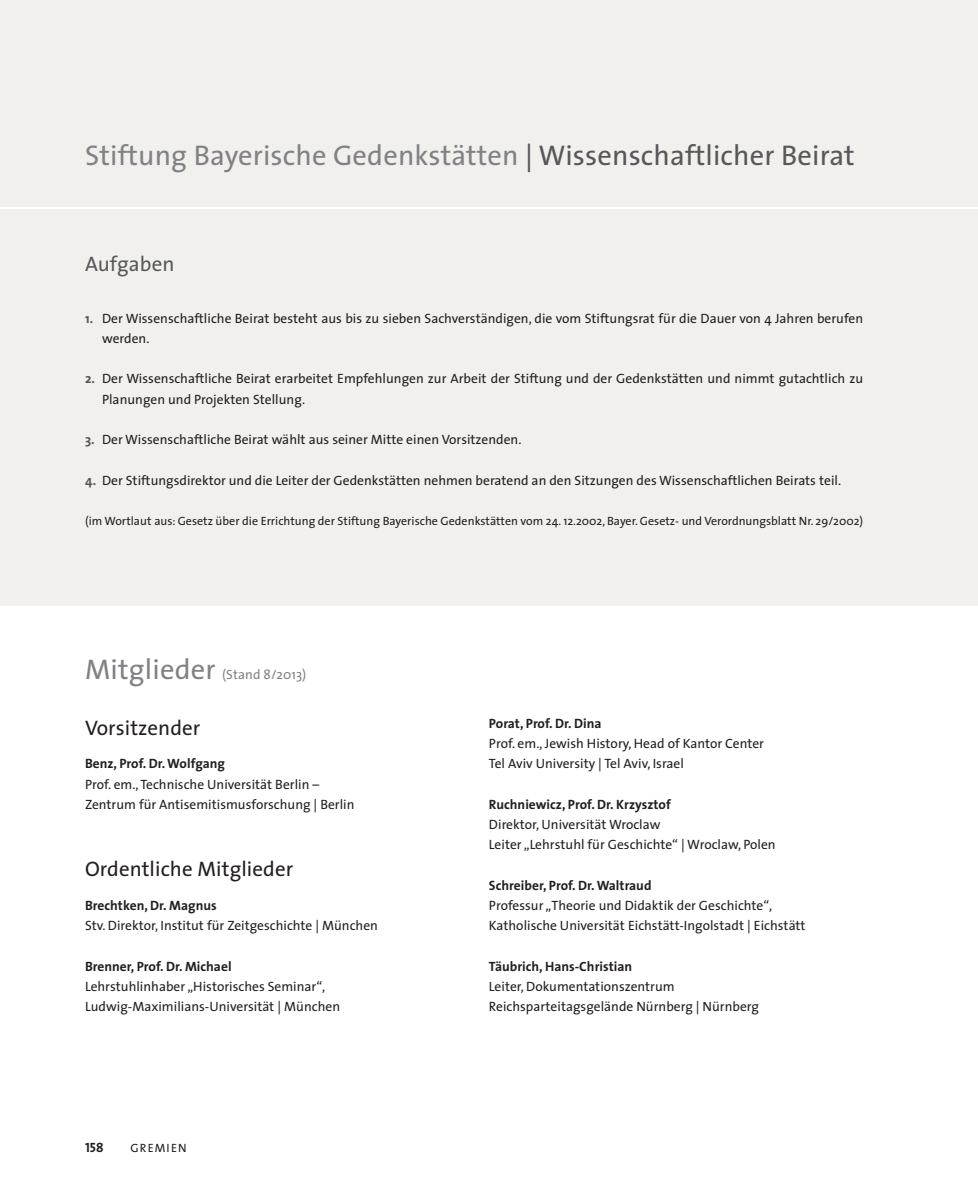
<style>
.page{position:relative;width:978px;height:1191px;background:#fff}
.page>*{position:absolute;margin:0;border:0;box-sizing:border-box;transform-origin:0 0}
.t1{font:28.5px "The Sans";letter-spacing:.005em;color:#808285}
.t2{font:21px "The Sans";letter-spacing:.005em;color:#231f20}
.t3{font:21px "The Sans";letter-spacing:.005em;color:#57585a}
.t4{font:13.5px/20.2px "The Sans";color:#231f20}
.t5{font:700 13.5px "The Sans";color:#231f20}
.t6{font:13.5px "The Sans";letter-spacing:.005em;color:#808285}
.t7{font:13.5px "The Sans Bold Caps";color:#231f20}
.t8{font:12px "The Sans";color:#231f20}
.t9{font:12px "The Sans";letter-spacing:.09em;color:#231f20}
.s1{color:#57585a}
.s2{font-weight:700;color:#57585a}
.s3{font-size:28.5px}
</style>
<div class="page">
<div style="left:0;top:0;width:978px;height:206px;background:#f1f0ed"></div>
<div style="left:0;top:209px;width:978px;height:397px;background:#f1f0ed"></div>
<h1 class="t1" style="left:85px;top:132px;width:771px">Stiftung Bayerische Gedenkstätten <span class="s1">| Wissenschaftlicher Beirat</span></h1>
<h2 class="t3" style="left:85px;top:246px;width:91px">Aufgaben</h2>
<p class="t4" style="left:102px;top:307px;width:763px;text-indent:-17px"><span class="s2">1.</span> Der Wissenschaftliche Beirat besteht aus bis zu sieben Sachverständigen, die vom Stiftungsrat für die Dauer von 4 Jahren berufen werden.</p>
<p class="t4" style="left:102px;top:368px;width:763px;text-indent:-17px"><span class="s2">2.</span> Der Wissenschaftliche Beirat erarbeitet Empfehlungen zur Arbeit der Stiftung und der Gedenkstätten und nimmt gutachtlich zu<br>Planungen und Projekten Stellung.</p>
<p class="t4" style="left:85px;top:429px;width:438px"><span class="s2">3.</span> Der Wissenschaftliche Beirat wählt aus seiner Mitte einen Vorsitzenden.</p>
<p class="t4" style="left:85px;top:469px;width:758px"><span class="s2">4.</span> Der Stiftungsdirektor und die Leiter der Gedenkstätten nehmen beratend an den Sitzungen des Wissenschaftlichen Beirats teil.</p>
<p class="t8" style="left:85px;top:511px;width:780px">(im Wortlaut aus: Gesetz über die Errichtung der Stiftung Bayerische Gedenkstätten vom 24. 12.2002, Bayer. Gesetz- und Verordnungsblatt N r. 29/2002)</p>
<p class="t6" style="left:85px;top:663px;width:223px"><span class="s3">Mitglieder</span> (Stand 8/2013)</p>
<h2 class="t2" style="left:85px;top:710px;width:117px">Vorsitzender</h2>
<p class="t5" style="left:85px;top:752px;width:142px">Benz, Prof. Dr. Wolfgang</p>
<p class="t4" style="left:85px;top:773px;width:271px">Prof. em., Technische Universität Berlin –<br>Zentrum für Antisemitismusforschung | Berlin</p>
<h2 class="t2" style="left:85px;top:851px;width:210px">Ordentliche Mitglieder</h2>
<p class="t5" style="left:85px;top:894px;width:133px">Brechtken, Dr. Magnus</p>
<p class="t4" style="left:85px;top:915px;width:294px">Stv. Direktor, I nstitut für Zeitgeschichte | München</p>
<p class="t5" style="left:85px;top:955px;width:148px">Brenner, Prof. Dr. Michael</p>
<p class="t4" style="left:85px;top:976px;width:257px">Lehrstuhlinhaber „Historisches Seminar“,<br>Ludwig-Maximilians-Universität | München</p>
<p class="t7" style="left:85px;top:1136px;width:20px">158</p>
<p class="t9" style="left:131px;top:1138px;width:57px">Gremien</p>
<p class="t5" style="left:489px;top:712px;width:114px">Porat, Prof. Dr. Dina</p>
<p class="t4" style="left:489px;top:733px;width:277px">Prof. em., Jewish History, Head of Kantor Center<br>Tel Aviv University | Tel Aviv, I srael</p>
<p class="t5" style="left:489px;top:793px;width:183px">Ruchniewicz, Prof. Dr. Krzysztof</p>
<p class="t4" style="left:489px;top:814px;width:288px">Direktor, Universität Wroclaw<br>Leiter „Lehrstuhl für Geschichte“ | Wroclaw, Polen</p>
<p class="t5" style="left:489px;top:874px;width:164px">Schreiber, Prof. Dr. Waltraud</p>
<p class="t4" style="left:489px;top:895px;width:318px">Professur „Theorie und Didaktik der Geschichte“,<br>Katholische Universität Eichstätt-I ngolstadt | Eichstätt</p>
<p class="t5" style="left:489px;top:955px;width:145px">Täubrich, Hans-Christian</p>
<p class="t4" style="left:489px;top:976px;width:272px">Leiter, Dokumentationszentrum<br>Reichsparteitagsgelände N ürnberg | N ürnberg</p>
</div>
